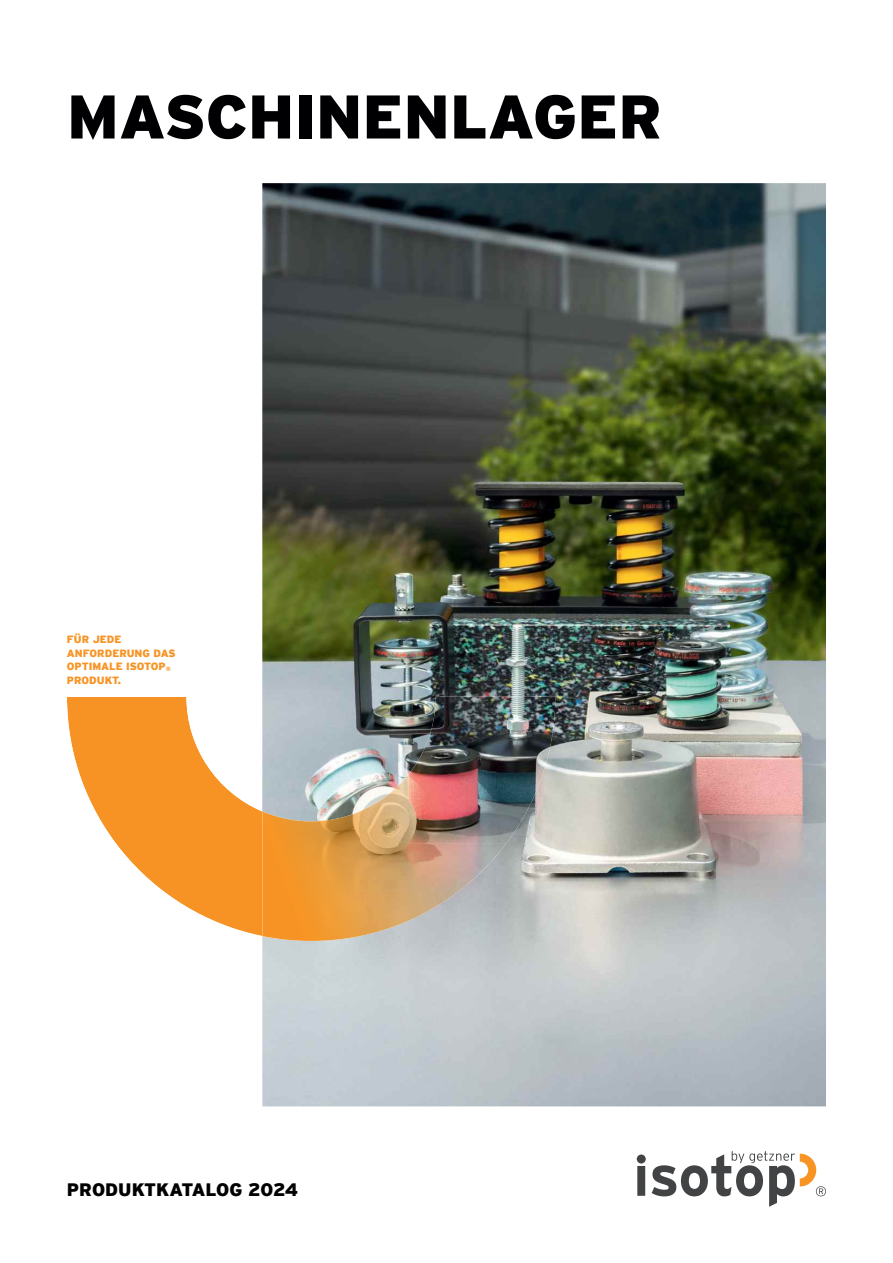
<style>
.page{position:relative;width:893px;height:1263px;background:#fff}
.page>*{position:absolute;margin:0;border:0;box-sizing:border-box;transform-origin:0 0}
.t1{font:900 61.5px "Interstate";color:#000002}
.t2{font:900 18px "Interstate";color:#000002}
.t3{font:900 10.5px/13.5px "Interstate";color:#f79424}
</style>
<div class="page">
<img style="left:262px;top:183px;width:564px;height:923px">
<svg style="left:637px;top:1154px;width:9px;height:42px"></svg>
<svg style="left:652px;top:1151px;width:174px;height:56px"></svg>
<img style="left:67px;top:697px;width:195px;height:239px">
<img style="left:409px;top:697px;width:146px;height:146px">
<img style="left:360px;top:774px;width:49px;height:162px">
<img style="left:262px;top:811px;width:98px;height:130px">
<img style="left:409px;top:843px;width:98px;height:49px">
<img style="left:409px;top:892px;width:49px;height:29px">
<h1 class="t1" style="left:67px;top:82px;width:597px">MASCHINENLAGER</h1>
<p class="t3" style="left:67px;top:633px;width:110px">FÜR JEDE<br>ANFORDERUNG DAS<br>OPTIMALE ISOTOP<sub>®<br></sub>PRODUKT.</p>
<h2 class="t2" style="left:67px;top:1179px;width:233px">PRODUKTKATALOG 2024</h2>
</div>
